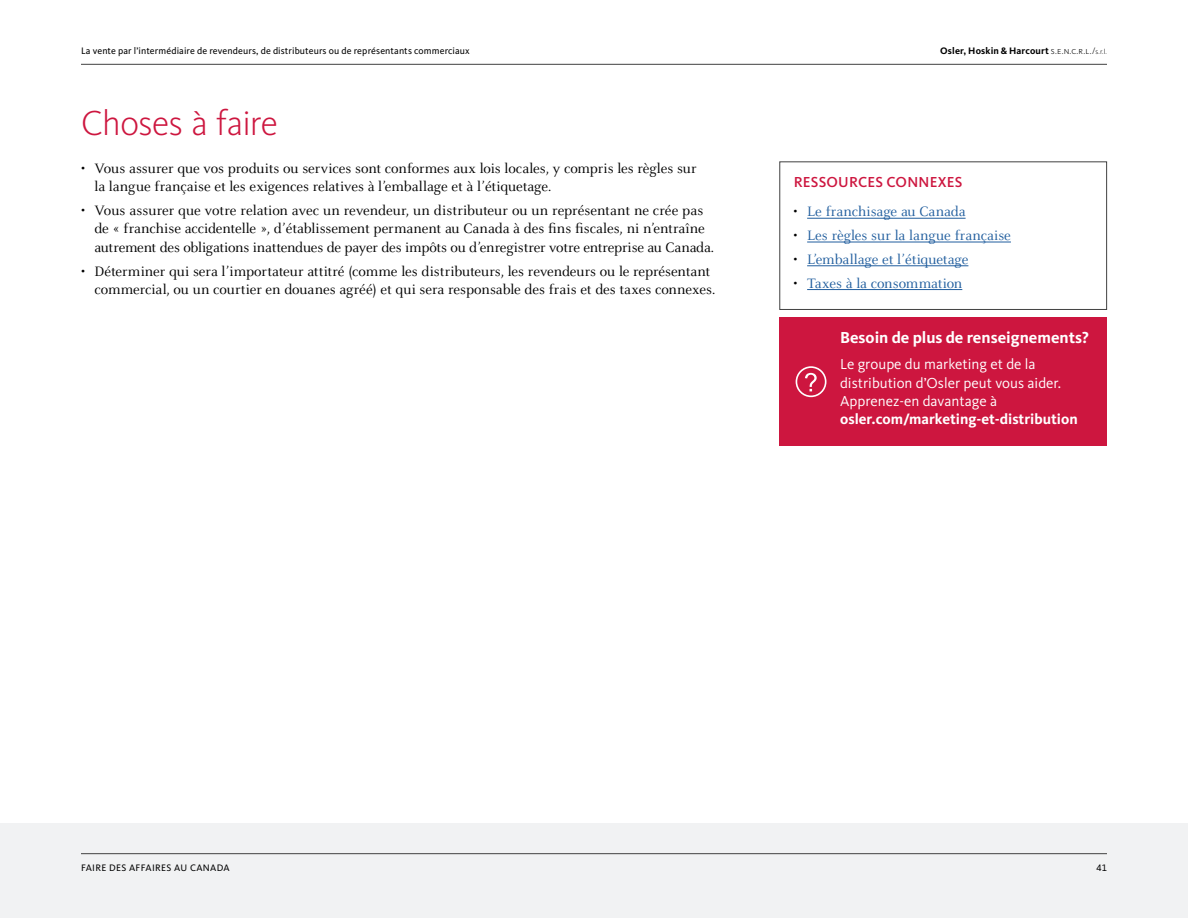
<style>
.page{position:relative;width:1188px;height:918px;background:#fff}
.page>*{position:absolute;margin:0;border:0;box-sizing:border-box;transform-origin:0 0}
.t1{font:300 36px "Kievit Pro";letter-spacing:-.015em;color:#cd163f}
.NEW_H4{font:700 16.5px "Kievit Pro";color:#fff}
.t2{font:15px/18.3px "Celeste OT";letter-spacing:-.005em;color:#000}
.NEW_H4-2{font:15px/18.3px "Kievit Pro";color:#fff}
.t3{font:15px "Celeste OT";color:#215e9e}
.H3_Callout{font:500 15px "Kievit Pro";letter-spacing:.015em;color:#cd163f}
.topic_header{font:9.75px "Kievit Pro";letter-spacing:.015em;color:#000}
.t4{font:700 9.75px "Kievit Pro";letter-spacing:.015em;color:#000}
.topic_header-2{font:9.75px "Kievit Pro";letter-spacing:.035em;color:#000}
.s1{font-weight:300}
.s2{font-weight:300;font-size:7.35px}
.s3{color:#000}
.s4{font-weight:700}
</style>
<div class="page">
<div style="left:0;top:824px;width:1188px;height:94px;background:#f1f2f3"></div>
<hr style="left:81px;top:853px;width:1026px;height:1px;background:#414141">
<hr style="left:81px;top:64px;width:1026px;height:1px;background:#414141">
<div style="left:779px;top:317px;width:328px;height:129px;background:#cd163f"></div>
<svg style="left:805px;top:373px;width:12px;height:18px"></svg>
<div style="left:796px;top:366px;width:31px;height:31px;border:2px solid #fff;border-radius:50%"></div>
<hr style="left:807px;top:218px;width:159px;height:1px;background:#215e9e">
<hr style="left:807px;top:242px;width:204px;height:1px;background:#215e9e">
<hr style="left:807px;top:266px;width:161px;height:1px;background:#215e9e">
<hr style="left:807px;top:289px;width:155px;height:1px;background:#215e9e">
<div style="left:779px;top:161px;width:328px;height:149px;border:1px solid #414141"></div>
<p class="topic_header" style="left:81px;top:45px;width:390px">La vente par l’intermédiaire de revendeurs, de distributeurs ou de représentants commerciaux</p>
<p class="t4" style="left:940px;top:45px;width:168px">Osler, Hoskin &amp; Harcourt <span class="s1">s.e.n.c.r.l./</span><span class="s2">s.r.l.</span></p>
<h1 class="t1" style="left:81px;top:102px;width:198px">Choses à faire</h1>
<p class="t2" style="left:94px;top:159px;width:604px;text-indent:-14px">• Vous assurer que vos produits ou services sont conformes aux lois locales, y compris les règles sur la langue française et les exigences relatives à l’emballage et à l’étiquetage.</p>
<p class="t2" style="left:94px;top:201px;width:621px;text-indent:-14px">• Vous assurer que votre relation avec un revendeur, un distributeur ou un représentant ne crée pas de « franchise accidentelle », d’établissement permanent au Canada à des fins fiscales, ni n’entraîne autrement des obligations inattendues de payer des impôts ou d’enregistrer votre entreprise au Canada.</p>
<p class="t2" style="left:94px;top:262px;width:622px;text-indent:-14px">• Déterminer qui sera l’importateur attitré (comme les distributeurs, les revendeurs ou le représentant commercial, ou un courtier en douanes agréé) et qui sera responsable des frais et des taxes connexes.</p>
<p class="H3_Callout" style="left:794px;top:173px;width:170px">RESSOURCES CONNEXES</p>
<p class="t3" style="left:794px;top:203px;width:173px"><span class="s3">•</span> Le franchisage au Canada</p>
<p class="t3" style="left:794px;top:227px;width:219px"><span class="s3">•</span> Les règles sur la langue française</p>
<p class="t3" style="left:794px;top:250px;width:176px"><span class="s3">•</span> L’emballage et l’étiquetage</p>
<p class="t3" style="left:794px;top:274px;width:170px"><span class="s3">•</span> Taxes à la consommation</p>
<p class="NEW_H4" style="left:840px;top:328px;width:250px">Besoin de plus de renseignements?</p>
<p class="NEW_H4-2" style="left:840px;top:355px;width:239px">Le groupe du marketing et de la distribution d’Osler peut vous aider.<br>Apprenez-en davantage à <span class="s4">osler.com/marketing-et-distribution</span></p>
<p class="topic_header-2" style="left:81px;top:862px;width:150px">FAIRE DES AFFAIRES AU CANADA</p>
<p class="topic_header" style="left:1097px;top:862px;width:12px">41</p>
</div>
